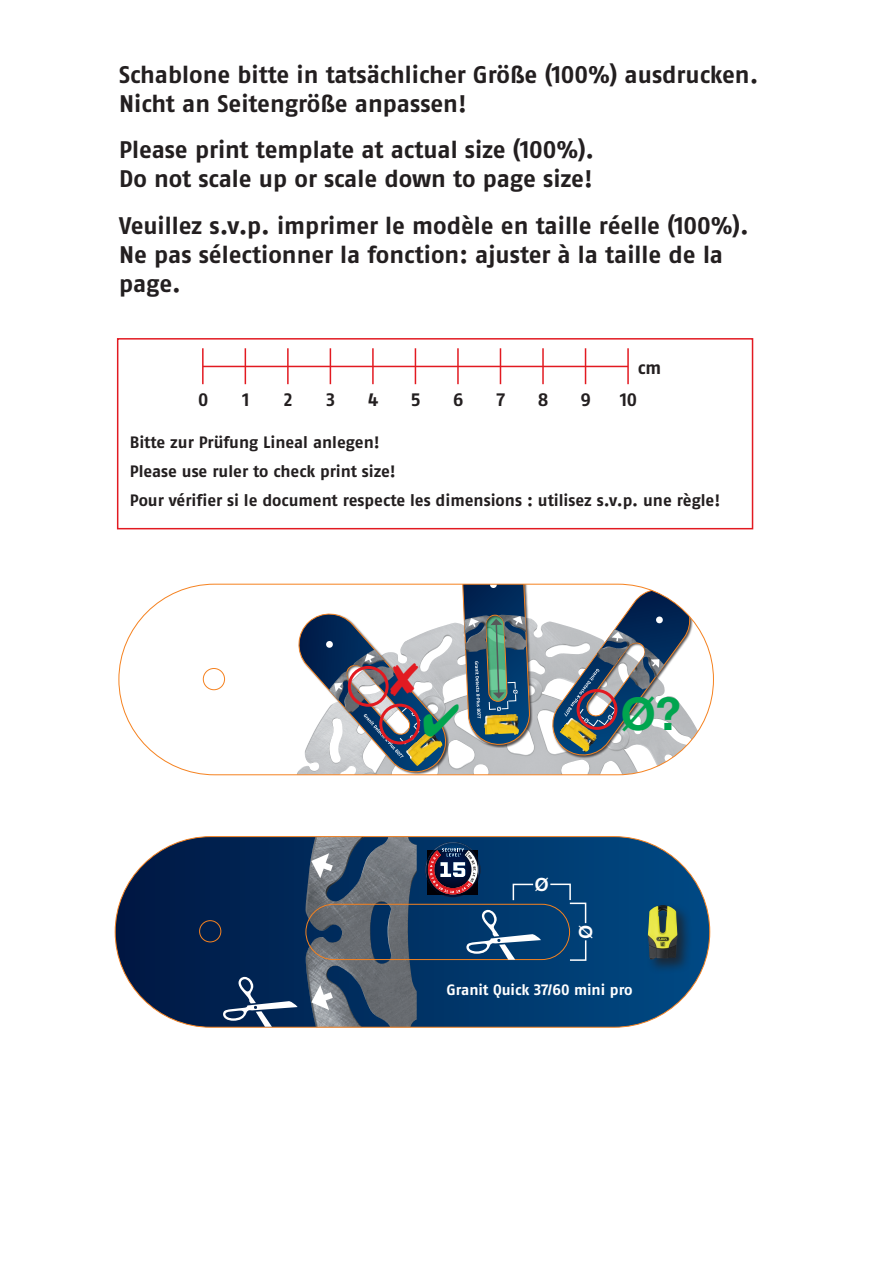
<style>
.page{position:relative;width:893px;height:1263px;background:#fff}
.page>*{position:absolute;margin:0;border:0;box-sizing:border-box;transform-origin:0 0}
.t1{font:700 45px "Helvetica Neue";color:#00a54f}
.t2{font:700 24px/28.8px "ABUS Fago Pro";color:#231f20}
.t3{font:700 18px "ABUS Fago Pro";color:#231f20}
.t4{font:700 18px "Helvetica";color:#fff}
.t5{font:700 16.5px/28.8px "ABUS Fago Pro";letter-spacing:-.005em;color:#231f20}
.t6{font:700 15px "ABUS Fago Pro";letter-spacing:-.005em;color:#fff}
</style>
<div class="page">
<hr style="left:203px;top:366px;width:425px;height:1px;background:#e21a21">
<hr style="left:202px;top:348px;width:2px;height:36px;background:#e21a21">
<hr style="left:245px;top:348px;width:1px;height:36px;background:#e21a21">
<hr style="left:287px;top:348px;width:2px;height:36px;background:#e21a21">
<hr style="left:330px;top:348px;width:1px;height:36px;background:#e21a21">
<hr style="left:372px;top:348px;width:2px;height:36px;background:#e21a21">
<hr style="left:415px;top:348px;width:1px;height:36px;background:#e21a21">
<hr style="left:457px;top:348px;width:2px;height:36px;background:#e21a21">
<hr style="left:500px;top:348px;width:1px;height:36px;background:#e21a21">
<hr style="left:542px;top:348px;width:2px;height:36px;background:#e21a21">
<hr style="left:585px;top:348px;width:1px;height:36px;background:#e21a21">
<hr style="left:627px;top:348px;width:2px;height:36px;background:#e21a21">
<div style="left:117px;top:338px;width:636px;height:191px;border:2px solid #e21a21"></div>
<img style="left:530px;top:620px;width:183px;height:155px">
<div style="left:462px;top:584px;width:71px;height:164px;background:#231f20;opacity:.75"></div>
<svg style="left:548px;top:585px;width:146px;height:174px"></svg>
<div style="left:577px;top:689px;width:40px;height:41px;border:3px solid #e21a21;border-radius:50%"></div>
<div style="left:203px;top:668px;width:22px;height:22px;border:1px solid #f58220;border-radius:50%"></div>
<svg style="left:115px;top:837px;width:595px;height:190px;background:#023163"></svg>
<div style="left:645px;top:902px;width:48px;height:72px;background:#231f20;opacity:.75"></div>
<img style="left:648px;top:905px;width:29px;height:54px">
<img style="left:305px;top:838px;width:112px;height:187px">
<svg style="left:311px;top:985px;width:28px;height:25px"></svg>
<svg style="left:311px;top:853px;width:28px;height:25px"></svg>
<svg style="left:568px;top:939px;width:19px;height:22px"></svg>
<svg style="left:512px;top:883px;width:23px;height:19px"></svg>
<svg style="left:549px;top:883px;width:38px;height:42px;background:#154c7c"></svg>
<svg style="left:425px;top:842px;width:55px;height:55px;background:#4b415b"></svg>
<div style="left:306px;top:904px;width:264px;height:56px;border:1px solid #f58220;border-radius:28px"></div>
<div style="left:199px;top:920px;width:22px;height:22px;border:1px solid #f58220;border-radius:50%"></div>
<div style="left:223px;top:976px;width:75px;height:51px;background:#002553"></div>
<div style="left:466px;top:909px;width:75px;height:51px;background:#00396e"></div>
<svg style="left:295px;top:584px;width:235px;height:191px"></svg>
<p class="t2" style="left:119px;top:60px;width:641px">Schablone bitte in tatsächlicher Größe (100%) ausdrucken.<br>Nicht an Seitengröße anpassen!</p>
<p class="t2" style="left:119px;top:136px;width:477px">Please print template at actual size (100%).<br>Do not scale up or scale down to page size!</p>
<p class="t2" style="left:119px;top:211px;width:631px">Veuillez s.v.p. imprimer le modèle en taille réelle (100%).<br>Ne pas sélectionner la fonction: ajuster à la taille de la page.</p>
<p class="t3" style="left:638px;top:357px;width:25px">cm</p>
<p class="t3" style="left:198px;top:388px;width:12px">0</p>
<p class="t3" style="left:242px;top:388px;width:9px">1</p>
<p class="t3" style="left:284px;top:388px;width:10px">2</p>
<p class="t3" style="left:326px;top:388px;width:10px">3</p>
<p class="t3" style="left:368px;top:388px;width:12px">4</p>
<p class="t3" style="left:411px;top:388px;width:11px">5</p>
<p class="t3" style="left:453px;top:388px;width:12px">6</p>
<p class="t3" style="left:496px;top:388px;width:10px">7</p>
<p class="t3" style="left:538px;top:388px;width:12px">8</p>
<p class="t3" style="left:581px;top:388px;width:12px">9</p>
<p class="t3" style="left:620px;top:388px;width:19px">10</p>
<p class="t5" style="left:130px;top:428px;width:592px">Bitte zur Prüfung Lineal anlegen!<br>Please use ruler to check print size!<br>Pour vérifier si le document respecte les dimensions : utilisez s.v.p. une règle!</p>
<h1 class="t1" style="left:621px;top:673px;width:62px">Ø?</h1>
<p class="t4" style="left:549px;top:899px;width:16px;rotate:-180deg">Ø</p>
<p class="t4" style="left:571px;top:939px;width:16px;rotate:-90deg">Ø</p>
<p class="t6" style="left:446px;top:981px;width:188px">Granit Quick 37/60 mini pro</p>
</div>
